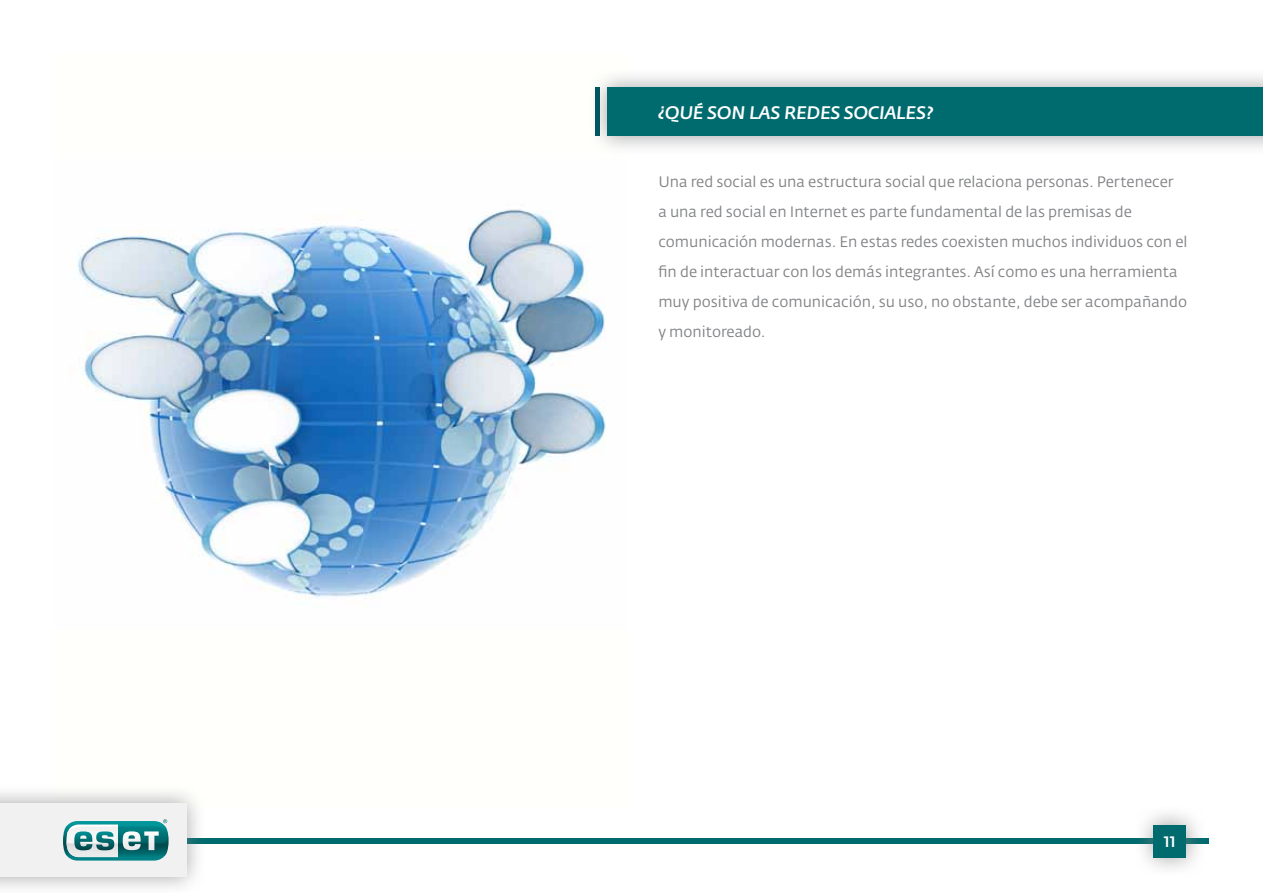
<style>
.page{position:relative;width:1263px;height:893px;background:#fff}
.page>*{position:absolute;margin:0;border:0;box-sizing:border-box;transform-origin:0 0}
.t1{font:italic 500 18px "Fedra Sans Alt Pro";letter-spacing:.01em;color:#fff}
.t2{font:15px/30px "Fedra Sans Alt Pro";color:#808285}
.t3{font:500 15px "Fedra Sans Alt Pro";color:#fff}
</style>
<div class="page">
<img style="left:77px;top:209px;width:529px;height:390px">
<div style="left:587px;top:67px;width:676px;height:90px;background:#808285;opacity:.75"></div>
<div style="left:607px;top:87px;width:656px;height:49px;background:#006b6e"></div>
<div style="left:595px;top:87px;width:5px;height:49px;background:#005561"></div>
<div style="left:55px;top:838px;width:1153px;height:6px;background:#006b6e"></div>
<div style="left:1133px;top:804px;width:73px;height:74px;background:#808285;opacity:.75"></div>
<div style="left:1153px;top:825px;width:33px;height:33px;background:#006b6e"></div>
<div style="left:0;top:783px;width:206px;height:110px;background:#808285;opacity:.75"></div>
<div style="left:0;top:803px;width:186px;height:73px;background:#f1f1f2"></div>
<svg style="left:63px;top:819px;width:106px;height:42px"></svg>
<p class="t1" style="left:658px;top:101px;width:276px">¿QUÉ SON LAS REDES SOCIALES?</p>
<p class="t2" style="left:658px;top:167px;width:531px">Una red social es una estructura social que relaciona personas. Pertenecer<br>a una red social en Internet es parte fundamental de las premisas de comunicación modernas. En estas redes coexisten muchos individuos con el fin de interactuar con los demás integrantes. Así como es una herramienta muy positiva de comunicación, su uso, no obstante, debe ser acompañando y monitoreado.</p>
<p class="t3" style="left:1164px;top:832px;width:13px">11</p>
</div>
